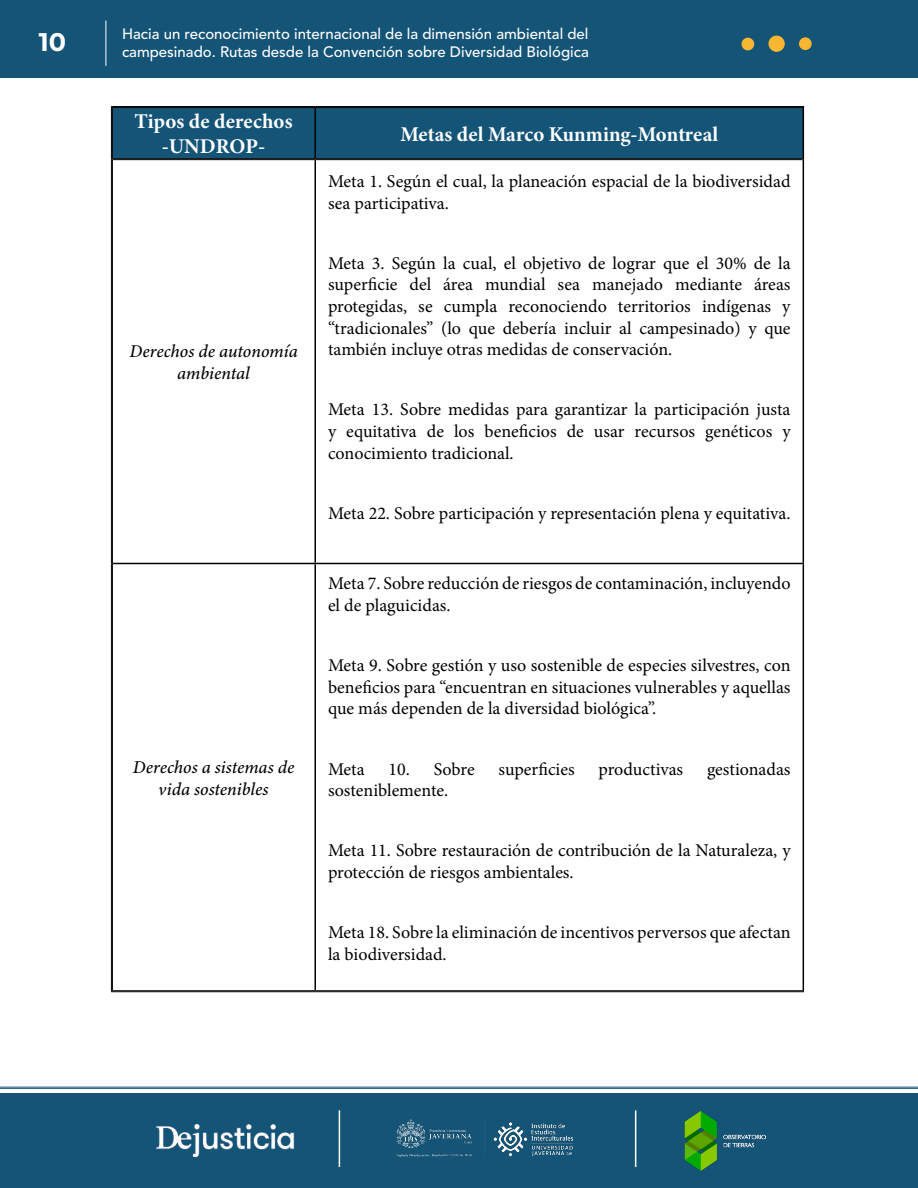
<style>
.page{position:relative;width:918px;height:1188px;background:#fff}
.page>*{position:absolute;margin:0;border:0;box-sizing:border-box;transform-origin:0 0}
.t1{font:700 25.5px "Montserrat";color:#fff}
.t2{font:21px/25.2px "Minion Variable Concept";color:#fff;text-align:center}
.t3{font:18px/21.6px "Minion Pro";color:#000}
.t4{font:italic 18px/21.6px "Minion Variable Concept";color:#000;text-align:center}
.t5{font:500 15px/18px "Avenir LT Std";color:#fff}
</style>
<div class="page">
<div style="left:0;top:0;width:918px;height:78px;background:#145477"></div>
<div style="left:0;top:1094px;width:918px;height:94px;background:#145477"></div>
<hr style="left:635px;top:1110px;width:1px;height:57px;background:#fff">
<img style="left:684px;top:1110px;width:82px;height:61px">
<hr style="left:106px;top:21px;width:1px;height:45px;background:#fff">
<hr style="left:0;top:1087px;width:918px;height:1px;background:#145477">
<hr style="left:0;top:1088px;width:918px;height:1px;background:#145477">
<hr style="left:339px;top:1110px;width:1px;height:57px;background:#fff">
<div style="left:113px;top:108px;width:690px;height:50px;background:#145477"></div>
<hr style="left:315px;top:108px;width:1px;height:50px;background:#000">
<hr style="left:803px;top:108px;width:1px;height:51px;background:#000">
<hr style="left:315px;top:160px;width:1px;height:403px;background:#000">
<hr style="left:803px;top:159px;width:1px;height:404px;background:#000">
<hr style="left:113px;top:563px;width:202px;height:1px;background:#000">
<hr style="left:315px;top:563px;width:489px;height:1px;background:#000">
<hr style="left:315px;top:564px;width:1px;height:426px;background:#000">
<hr style="left:803px;top:564px;width:1px;height:426px;background:#000">
<hr style="left:111px;top:159px;width:1px;height:404px;background:#000">
<hr style="left:112px;top:160px;width:1px;height:403px;background:#000">
<hr style="left:111px;top:563px;width:1px;height:428px;background:#000">
<hr style="left:112px;top:563px;width:1px;height:427px;background:#000">
<hr style="left:112px;top:990px;width:203px;height:1px;background:#000">
<hr style="left:111px;top:991px;width:204px;height:1px;background:#000">
<hr style="left:315px;top:990px;width:489px;height:1px;background:#000">
<hr style="left:315px;top:991px;width:489px;height:1px;background:#000">
<hr style="left:111px;top:106px;width:204px;height:1px;background:#000">
<hr style="left:112px;top:107px;width:203px;height:1px;background:#000">
<hr style="left:111px;top:107px;width:1px;height:52px;background:#000">
<hr style="left:112px;top:108px;width:1px;height:50px;background:#000">
<hr style="left:315px;top:106px;width:489px;height:1px;background:#000">
<hr style="left:315px;top:107px;width:489px;height:1px;background:#000">
<hr style="left:112px;top:158px;width:203px;height:1px;background:#000">
<hr style="left:112px;top:159px;width:203px;height:1px;background:#000">
<hr style="left:315px;top:158px;width:488px;height:1px;background:#000">
<hr style="left:315px;top:159px;width:488px;height:1px;background:#000">
<div style="left:742px;top:38px;width:12px;height:12px;background:#f9b631;border-radius:50%"></div>
<div style="left:799px;top:37px;width:13px;height:13px;background:#f9b631;border-radius:50%"></div>
<div style="left:768px;top:36px;width:17px;height:16px;background:#f9b631;border-radius:50%"></div>
<img style="left:396px;top:1118px;width:178px;height:39px">
<img style="left:155px;top:1124px;width:140px;height:34px">
<h1 class="t1" style="left:39px;top:24px;width:29px">10</h1>
<p class="t5" style="left:122px;top:25px;width:468px">Hacia un reconocimiento internacional de la dimensión ambiental del campesinado. Rutas desde la Convención sobre Diversidad Biológica</p>
<p class="t2" style="left:134px;top:108px;width:160px">Tipos de derechos -UNDROP-</p>
<p class="t4" style="left:129px;top:340px;width:170px">Derechos de autonomía ambiental</p>
<p class="t4" style="left:133px;top:756px;width:163px">Derechos a sistemas de vida sostenibles</p>
<p class="t2" style="left:400px;top:121px;width:319px">Metas del Marco Kunming-Montreal</p>
<p class="t3" style="left:328px;top:170px;width:464px">Meta 1. Según el cual, la planeación espacial de la biodiversidad sea participativa.</p>
<p class="t3" style="left:328px;top:252px;width:464px;text-align:justify">Meta 3. Según la cual, el objetivo de lograr que el 30% de la superficie del área mundial sea manejado mediante áreas protegidas, se cumpla reconociendo territorios indígenas y “tradicionales” (lo que debería incluir al campesinado) y que también incluye otras medidas de conservación.</p>
<p class="t3" style="left:328px;top:399px;width:464px;text-align:justify">Meta 13. Sobre medidas para garantizar la participación justa y equitativa de los beneficios de usar recursos genéticos y conocimiento tradicional.</p>
<p class="t3" style="left:328px;top:502px;width:464px">Meta 22. Sobre participación y representación plena y equitativa.</p>
<p class="t3" style="left:328px;top:573px;width:464px">Meta 7. Sobre reducción de riesgos de contaminación, incluyendo el de plaguicidas.</p>
<p class="t3" style="left:328px;top:655px;width:464px;text-align:justify">Meta 9. Sobre gestión y uso sostenible de especies silvestres, con beneficios para “encuentran en situaciones vulnerables y aquellas que más dependen de la diversidad biológica”.</p>
<p class="t3" style="left:328px;top:758px;width:38px">Meta</p>
<p class="t3" style="left:389px;top:758px;width:88px">10. Sobre</p>
<p class="t3" style="left:499px;top:758px;width:78px">superficies</p>
<p class="t3" style="left:599px;top:758px;width:86px">productivas</p>
<p class="t3" style="left:707px;top:758px;width:85px">gestionadas</p>
<p class="t3" style="left:328px;top:780px;width:122px">sosteniblemente.</p>
<p class="t3" style="left:328px;top:840px;width:464px">Meta 11. Sobre restauración de contribución de la Naturaleza, y protección de riesgos ambientales.</p>
<p class="t3" style="left:328px;top:922px;width:464px">Meta 18. Sobre la eliminación de incentivos perversos que afectan la biodiversidad.</p>
</div>
